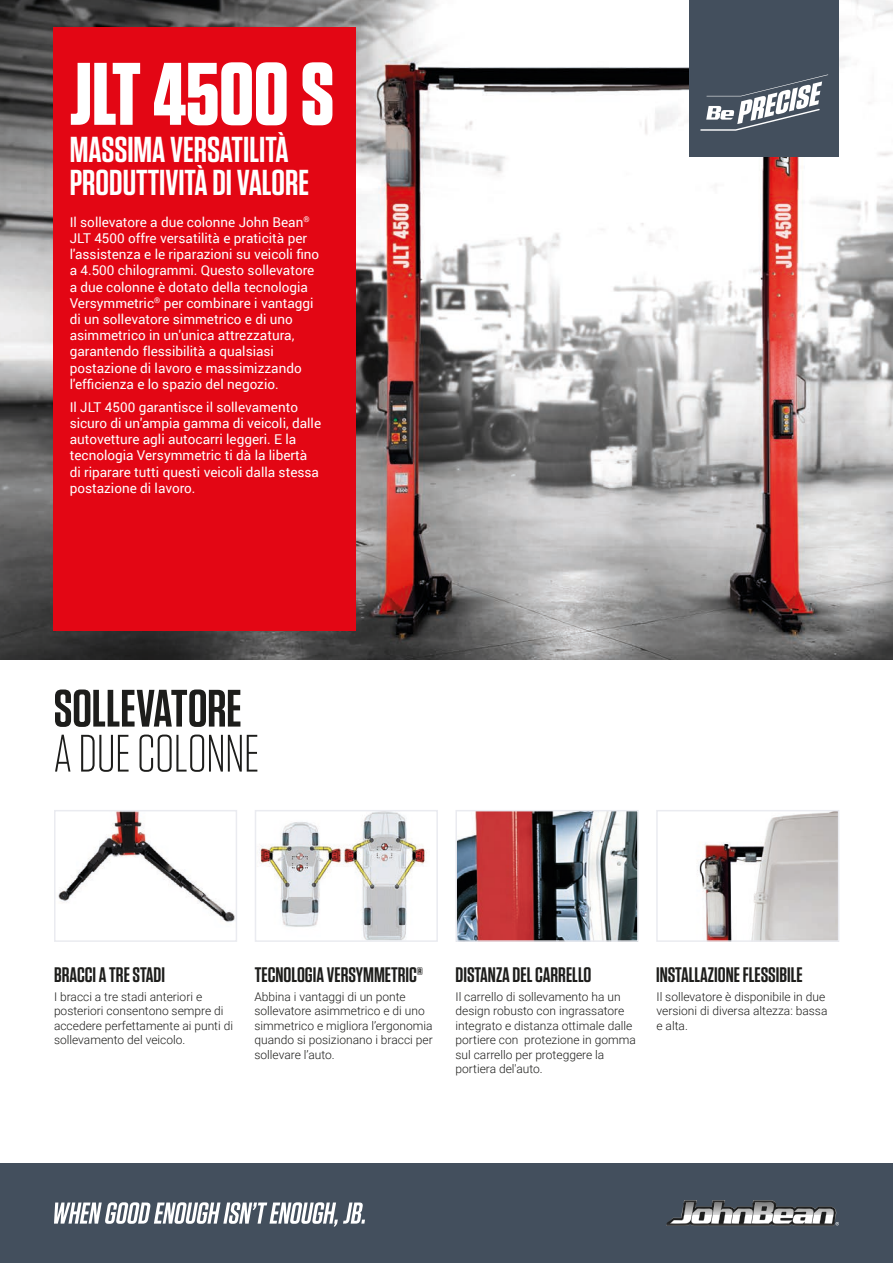
<style>
.page{position:relative;width:893px;height:1263px;background:#fff}
.page>*{position:absolute;margin:0;border:0;box-sizing:border-box;transform-origin:0 0}
.t1{font:700 88.5px "Tungsten";color:#fff}
.t2{font:600 52.5px "Tungsten";letter-spacing:-.005em;color:#1d1d1b}
.t3{font:300 52.5px "Tungsten";letter-spacing:-.01em;color:#1d1d1b}
.t4{font:600 36px/33px "Tungsten";color:#fff}
.t5{font:600 21px "Tungsten";color:#1d1d1b}
.t6{font:13.5px/16.2px "Roboto";color:#fff}
.t7{font:300 12px/14.4px "Roboto";color:#1d1d1b}
</style>
<div class="page">
<div style="left:0;top:1164px;width:893px;height:99px;background:#434f5d"></div>
<img style="left:0;top:0;width:893px;height:659px">
<img style="left:458px;top:813px;width:178px;height:126px">
<div style="left:455px;top:810px;width:184px;height:132px;border:2px solid #eaebf0"></div>
<img style="left:259px;top:813px;width:168px;height:126px">
<div style="left:255px;top:810px;width:183px;height:132px;border:2px solid #eaebf0"></div>
<img style="left:58px;top:813px;width:176px;height:109px">
<div style="left:54px;top:810px;width:183px;height:132px;border:2px solid #eaebf0"></div>
<img style="left:697px;top:813px;width:139px;height:126px">
<div style="left:656px;top:810px;width:183px;height:132px;border:2px solid #eaebf0"></div>
<div style="left:53px;top:27px;width:303px;height:604px;background:#e30614"></div>
<svg style="left:54px;top:1202px;width:311px;height:25px"></svg>
<svg style="left:666px;top:1200px;width:173px;height:26px"></svg>
<div style="left:689px;top:0;width:150px;height:156px;background:#434f5d"></div>
<svg style="left:700px;top:81px;width:122px;height:50px"></svg>
<p class="t1" style="left:70px;top:47px;width:266px">JLT 4500 S</p>
<p class="t4" style="left:70px;top:134px;width:241px">MASSIMA VERSATILITÀ<br>PRODUTTIVITÀ DI VALORE</p>
<p class="t6" style="left:70px;top:213px;width:251px">Il sollevatore a due colonne John Bean<sup>® </sup>JLT 4500 offre versatilità e praticità per l'assistenza e le riparazioni su veicoli fino a 4.500 chilogrammi. Questo sollevatore a due colonne è dotato della tecnologia Versymmetric<sup>®</sup> per combinare i vantaggi di un sollevatore simmetrico e di uno asimmetrico in un'unica attrezzatura, garantendo flessibilità a qualsiasi postazione di lavoro e massimizzando l'efficienza e lo spazio del negozio.</p>
<p class="t6" style="left:70px;top:398px;width:253px">Il JLT 4500 garantisce il sollevamento sicuro di un'ampia gamma di veicoli, dalle autovetture agli autocarri leggeri. E la tecnologia Versymmetric ti dà la libertà di riparare tutti questi veicoli dalla stessa postazione di lavoro.</p>
<p class="t2" style="left:53px;top:681px;width:190px">SOLLEVATORE</p>
<p class="t3" style="left:53px;top:727px;width:208px">A DUE COLONNE</p>
<p class="t5" style="left:54px;top:963px;width:113px">BRACCI A TRE STADI</p>
<p class="t5" style="left:656px;top:963px;width:148px">INSTALLAZIONE FLESSIBILE</p>
<p class="t7" style="left:54px;top:989px;width:181px">I bracci a tre stadi anteriori e posteriori consentono sempre di accedere perfettamente ai punti di sollevamento del veicolo.</p>
<p class="t7" style="left:455px;top:989px;width:182px">Il carrello di sollevamento ha un design robusto con ingrassatore integrato e distanza ottimale dalle portiere con protezione in gomma sul carrello per proteggere la portiera del'auto.</p>
<p class="t7" style="left:656px;top:989px;width:172px">Il sollevatore è disponibile in due versioni di diversa altezza: bassa e alta.</p>
<p class="t5" style="left:255px;top:963px;width:170px">TECNOLOGIA VERSYMMETRIC®</p>
<p class="t5" style="left:455px;top:963px;width:138px">DISTANZA DEL CARRELLO</p>
<p class="t7" style="left:254px;top:989px;width:180px">Abbina i vantaggi di un ponte sollevatore asimmetrico e di uno simmetrico e migliora l’ergonomia quando si posizionano i bracci per sollevare l’auto.</p>
</div>
